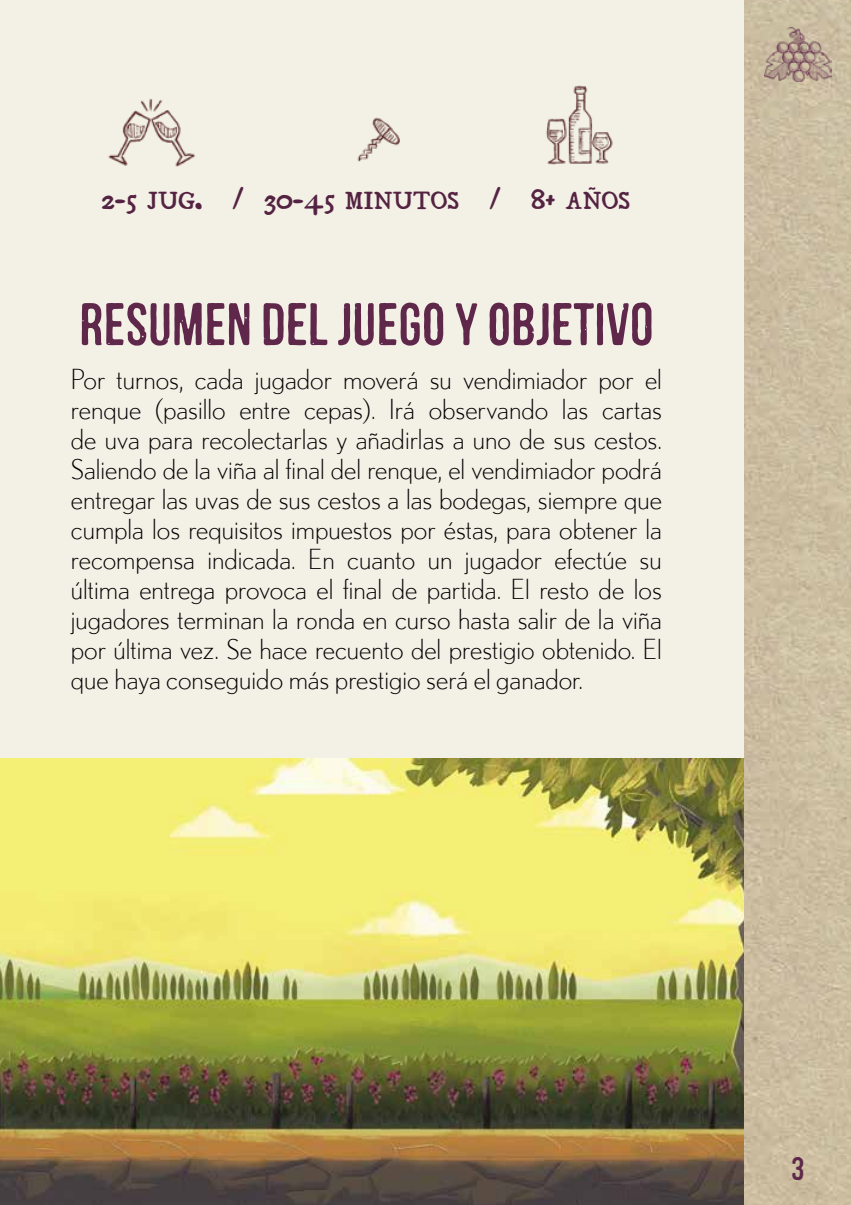
<style>
.page{position:relative;width:851px;height:1205px;background:#fff}
.page>*{position:absolute;margin:0;border:0;box-sizing:border-box;transform-origin:0 0}
.t1{font:60px "Mocha Mattari";color:#5f284b}
.t2{font:32.5px "Mocha Mattari";color:#5f284b}
.t3{font:300 27.5px/30px "Nobel";color:#000;text-align:justify}
.t4{font:700 21.5px "River Liffey";letter-spacing:.015em;color:#542342}
.s1{font-size:30.75px}
</style>
<div class="page">
<div style="left:0;top:0;width:850px;height:1205px;background:#f3f0e6"></div>
<img style="left:0;top:758px;width:744px;height:447px">
<img style="left:108px;top:99px;width:87px;height:68px">
<img style="left:357px;top:117px;width:43px;height:45px">
<img style="left:546px;top:85px;width:67px;height:80px">
<img style="left:744px;top:0;width:106px;height:1205px">
<img style="left:764px;top:27px;width:67px;height:54px">
<p class="t4" style="left:102px;top:189px;width:529px"><span class="s1">2-5</span> JUG<span class="s1">. / 30-45</span> MINUTOS <span class="s1">/ 8+</span> AÑOS</p>
<h1 class="t1" style="left:79px;top:291px;width:575px">RESUMEN DEL JUEGO Y OBJETIVO</h1>
<p class="t3" style="left:71px;top:364px;width:592px">Por turnos, cada jugador moverá su vendimiador por el renque (pasillo entre cepas). Irá observando las cartas de uva para recolectarlas y añadirlas a uno de sus cestos.<br>Saliendo de la viña al final del renque, el vendimiador podrá entregar las uvas de sus cestos a las bodegas, siempre que cumpla los requisitos impuestos por éstas, para obtener la recompensa indicada. En cuanto un jugador efectúe su última entrega provoca el final de partida. El resto de los jugadores terminan la ronda en curso hasta salir de la viña por última vez. Se hace recuento del prestigio obtenido. El que haya conseguido más prestigio será el ganador.</p>
<p class="t2" style="left:791px;top:1151px;width:14px">3</p>
</div>
